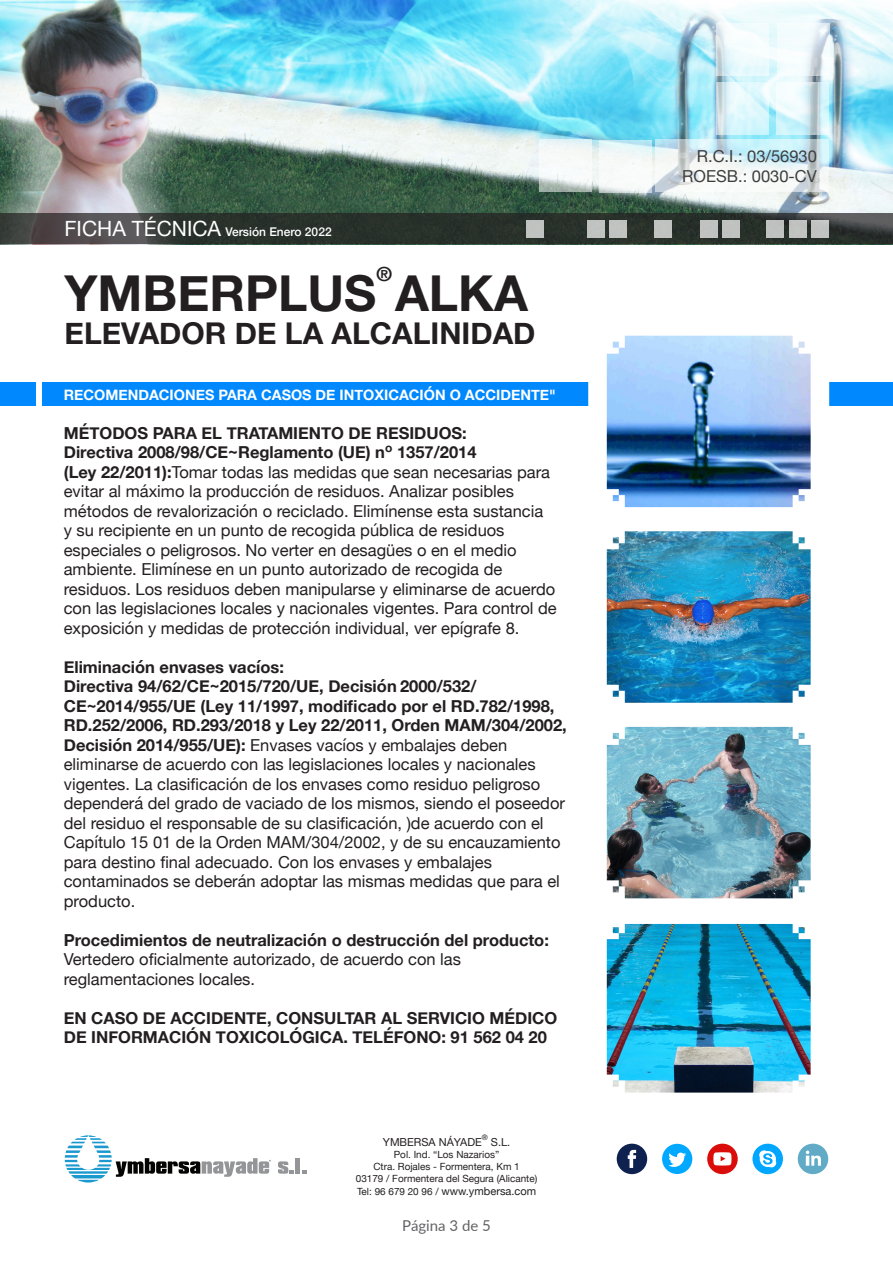
<style>
.page{position:relative;width:893px;height:1263px;background:#fff}
.page>*{position:absolute;margin:0;border:0;box-sizing:border-box;transform-origin:0 0}
.t1{font:700 49.5px "Helvetica Neue";color:#231f20}
.t2{font:700 30px "Helvetica Neue";color:#231f20}
.t3{font:700 19.5px "Helvetica Neue";color:#231f20}
.t4{font:16.5px/19.5px "Helvetica Neue";color:#231f20}
.t5{font:700 16.5px/19.5px "Helvetica Neue";color:#231f20}
.t6{font:16.5px/19.5px "Helvetica Neue";color:#3e3e3f;text-align:right}
.t7{font:15px "Lato";color:#636366}
.t8{font:700 14.4px "Helvetica Neue";color:#fff}
.t9{font:500 12px "Helvetica Neue";color:#fff}
.t10{font:10.95px "Helvetica Neue";color:#231f20}
.t11{font:9.9px/11.9px "Helvetica Neue";color:#231f20;text-align:center}
.t12{font:7.5px "Helvetica Neue";color:#231f20}
.s1{font-weight:400;font-size:21px}
.s2{font-weight:700}
.s3{font-size:9.9px}
</style>
<div class="page">
<img style="left:0;top:0;width:893px;height:213px">
<svg style="left:0;top:213px;width:893px;height:31px;background:#333834"></svg>
<div style="left:811px;top:220px;width:18px;height:17px;background:#c0c2c1"></div>
<div style="left:789px;top:220px;width:18px;height:17px;background:#c0c2c0"></div>
<div style="left:766px;top:220px;width:18px;height:17px;background:#bfc1c0"></div>
<div style="left:722px;top:220px;width:18px;height:17px;background:#c0c2c0"></div>
<div style="left:700px;top:220px;width:18px;height:17px;background:#c0c2c0"></div>
<div style="left:654px;top:220px;width:17px;height:17px;background:#c0c2c0"></div>
<div style="left:609px;top:220px;width:18px;height:17px;background:#c1c3c1"></div>
<div style="left:587px;top:220px;width:17px;height:17px;background:#c0c3c1"></div>
<div style="left:526px;top:220px;width:18px;height:17px;background:#c0c2c0"></div>
<svg style="left:717px;top:23px;width:52px;height:53px;fill:#effbfd"></svg>
<svg style="left:776px;top:82px;width:52px;height:53px"></svg>
<svg style="left:717px;top:82px;width:52px;height:53px;background:#daf2f7"></svg>
<svg style="left:656px;top:140px;width:172px;height:52px"></svg>
<svg style="left:717px;top:140px;width:52px;height:52px;fill:#f2f7f9"></svg>
<svg style="left:658px;top:140px;width:53px;height:52px"></svg>
<svg style="left:540px;top:140px;width:52px;height:52px;fill:#f6f8f7"></svg>
<svg style="left:599px;top:140px;width:52px;height:53px;fill:#f6f9f8"></svg>
<svg style="left:777px;top:23px;width:52px;height:53px;fill:#f3fcfd"></svg>
<svg style="left:278px;top:1161px;width:16px;height:13px"></svg>
<hr style="left:296px;top:1158px;width:4px;height:15px;background:#939598">
<svg style="left:302px;top:1170px;width:4px;height:3px"></svg>
<svg style="left:65px;top:1135px;width:206px;height:47px"></svg>
<div style="left:617px;top:1144px;width:30px;height:30px;background:#0f214f;border-radius:50%"></div>
<svg style="left:628px;top:1150px;width:8px;height:18px"></svg>
<div style="left:707px;top:1144px;width:31px;height:30px;background:#db0d0a;border-radius:50%"></div>
<svg style="left:713px;top:1152px;width:18px;height:13px"></svg>
<div style="left:752px;top:1144px;width:31px;height:30px;background:#00a6ff;border-radius:50%"></div>
<svg style="left:759px;top:1150px;width:17px;height:17px"></svg>
<div style="left:798px;top:1144px;width:30px;height:30px;background:#61abc7;border-radius:50%"></div>
<svg style="left:806px;top:1150px;width:15px;height:16px"></svg>
<div style="left:662px;top:1144px;width:30px;height:30px;background:#00a8ff;border-radius:50%"></div>
<svg style="left:668px;top:1152px;width:18px;height:15px"></svg>
<div style="left:42px;top:383px;width:851px;height:23px;background:#08f"></div>
<div style="left:0;top:383px;width:35px;height:23px;background:#08f"></div>
<div style="left:588px;top:324px;width:241px;height:790px;background:#fff"></div>
<img style="left:607px;top:336px;width:204px;height:171px">
<img style="left:607px;top:531px;width:204px;height:172px">
<img style="left:607px;top:727px;width:204px;height:171px">
<img style="left:607px;top:924px;width:204px;height:168px">
<p class="t9" style="left:65px;top:223px;width:269px"><span class="s1">FICHA TÉCNICA</span> Versión Enero 2022</p>
<p class="t3" style="left:376px;top:259px;width:17px">®</p>
<h1 class="t1" style="left:65px;top:255px;width:465px">YMBERPLUS ALKA</h1>
<h2 class="t2" style="left:65px;top:310px;width:472px">ELEVADOR DE LA ALCALINIDAD</h2>
<p class="t8" style="left:64px;top:383px;width:494px">RECOMENDACIONES PARA CASOS DE INTOXICACIÓN O ACCIDENTE"</p>
<p class="t5" style="left:64px;top:424px;width:405px">MÉTODOS PARA EL TRATAMIENTO DE RESIDUOS:</p>
<p class="t5" style="left:64px;top:443px;width:414px">Directiva 2008/98/CE~Reglamento (UE) n<sup>o</sup> 1357/2014</p>
<p class="t4" style="left:64px;top:463px;width:494px"><span class="s2">(Ley 22/2011):</span>Tomar todas las medidas que sean necesarias para evitar al máximo la producción de residuos. Analizar posibles métodos de revalorización o reciclado. Elimínense esta sustancia<br>y su recipiente en un punto de recogida pública de residuos especiales o peligrosos. No verter en desagües o en el medio ambiente. Elimínese en un punto autorizado de recogida de residuos. Los residuos deben manipularse y eliminarse de acuerdo con las legislaciones locales y nacionales vigentes. Para control de exposición y medidas de protección individual, ver epígrafe 8.</p>
<p class="t5" style="left:64px;top:658px;width:222px">Eliminación envases vacíos:</p>
<p class="t5" style="left:64px;top:677px;width:492px">Directiva 94/62/CE~2015/720/UE, Decisión 2000/532/<br>CE~2014/955/UE (Ley 11/1997, modificado por el RD.782/1998,</p>
<p class="t4" style="left:64px;top:717px;width:504px"><span class="s2">RD.252/2006, RD.293/2018 y Ley 22/2011, Orden MAM/304/2002, Decisión 2014/955/UE):</span> Envases vacíos y embalajes deben eliminarse de acuerdo con las legislaciones locales y nacionales vigentes. La clasificación de los envases como residuo peligroso dependerá del grado de vaciado de los mismos, siendo el poseedor del residuo el responsable de su clasificación, )de acuerdo con el Capítulo 15 01 de la Orden MAM/304/2002, y de su encauzamiento para destino final adecuado. Con los envases y embalajes contaminados se deberán adoptar las mismas medidas que para el producto.</p>
<p class="t5" style="left:64px;top:931px;width:487px">Procedimientos de neutralización o destrucción del producto:</p>
<p class="t4" style="left:64px;top:951px;width:399px">Vertedero oficialmente autorizado, de acuerdo con las reglamentaciones locales.</p>
<p class="t5" style="left:64px;top:1009px;width:495px">EN CASO DE ACCIDENTE, CONSULTAR AL SERVICIO MÉDICO<br>DE INFORMACIÓN TOXICOLÓGICA. TELÉFONO: 91 562 04 20</p>
<p class="t10" style="left:383px;top:1134px;width:101px">YMBERSA NÁYADE</p>
<p class="t12" style="left:482px;top:1132px;width:7px">®</p>
<p class="t10" style="left:491px;top:1134px;width:21px">S.L.</p>
<p class="t11" style="left:356px;top:1149px;width:183px">Pol. Ind. “Los Nazarios”<br>Ctra. Rojales - Formentera, Km 1<br>03179 / Formentera del Segura (Alicante)</p>
<p class="t10" style="left:357px;top:1183px;width:181px"><span class="s3">Tel: 96 679 20 96 /</span> www.ymbersa.com</p>
<p class="t7" style="left:402px;top:1214px;width:90px">Página 3 de 5</p>
<p class="t6" style="left:682px;top:148px;width:136px">R.C.I.: 03/56930<br>ROESB.: 0030-CV</p>
</div>
